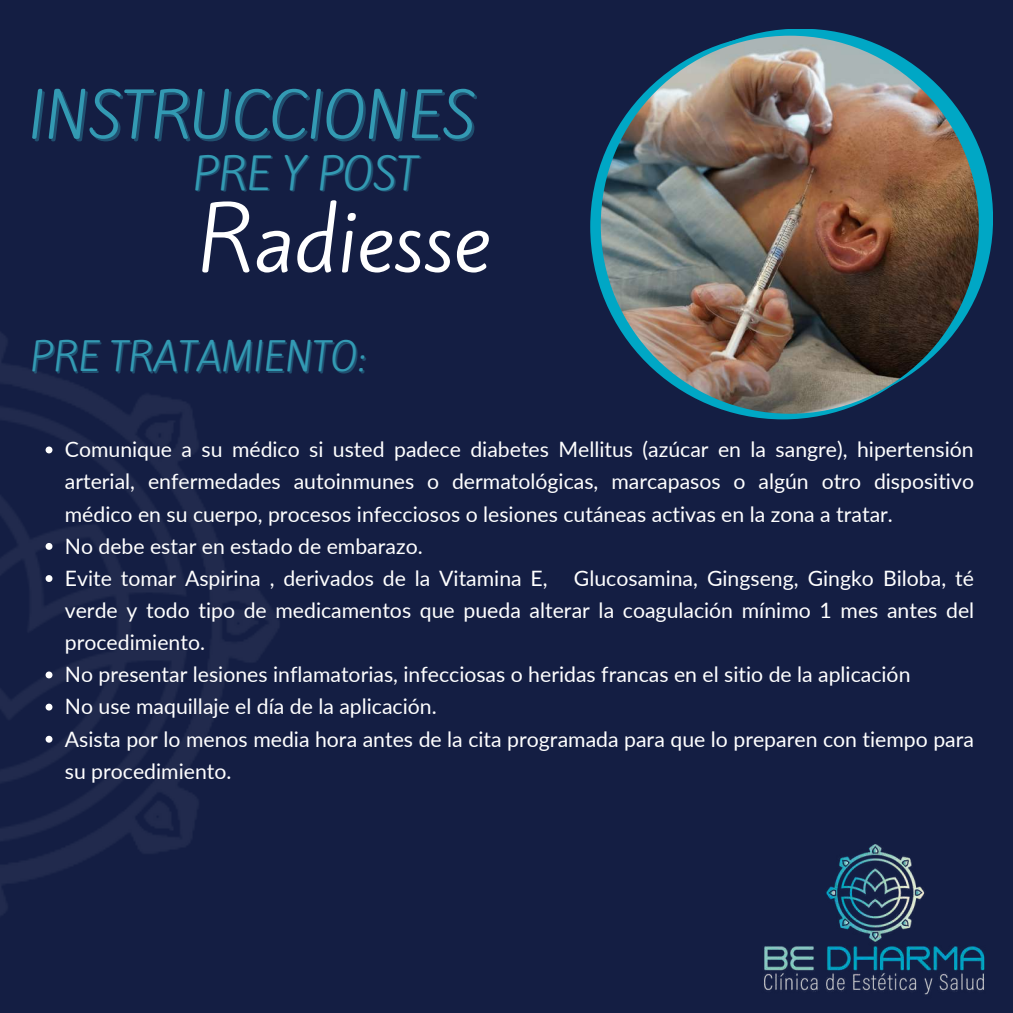
<style>
.page{position:relative;width:1013px;height:1013px;background:#fff}
.page>*{position:absolute;margin:0;border:0;box-sizing:border-box;transform-origin:0 0}
.t1{font:80.12px "Kite One";color:#fff}
.t2{font:56.5px "Kite One";color:#339ab3}
.t3{font:40.25px "Kite One";color:#339ab3}
.t4{font:35.75px "Kite One";color:#339ab3}
.t5{font:21.25px/32.1px "Lato";color:#fff}
</style>
<div class="page">
<div style="left:0;top:0;width:1012px;height:1012px;background:#141e43"></div>
<img style="left:0;top:333px;width:279px;height:582px">
<div style="left:590px;top:34px;width:385px;height:385px;background:#00a7c5;border-radius:50%"></div>
<div style="left:607px;top:29px;width:386px;height:379px;background:#00a7c5;border-radius:50%"></div>
<img style="left:601px;top:36px;width:377px;height:378px;border-radius:50%">
<img style="left:764px;top:844px;width:221px;height:151px">
<svg style="left:46px;top:446px;width:6px;height:7px"></svg>
<svg style="left:46px;top:543px;width:6px;height:7px"></svg>
<svg style="left:46px;top:575px;width:6px;height:7px"></svg>
<svg style="left:46px;top:671px;width:6px;height:7px"></svg>
<svg style="left:46px;top:703px;width:6px;height:7px"></svg>
<svg style="left:46px;top:735px;width:6px;height:7px"></svg>
<h2 class="t2" style="left:29px;top:76px;width:448px">INSTRUCCIONES</h2>
<h3 class="t3" style="left:193px;top:146px;width:226px">PRE Y POST</h3>
<h1 class="t1" style="left:198px;top:184px;width:293px">Radiesse</h1>
<h3 class="t4" style="left:31px;top:332px;width:336px">PRE TRATAMIENTO:</h3>
<p class="t5" style="left:65px;top:433px;width:911px">Comunique a su médico si usted padece diabetes Mellitus (azúcar en la sangre), hipertensión arterial, enfermedades autoinmunes o dermatológicas, marcapasos o algún otro dispositivo médico en su cuerpo, procesos infecciosos o lesiones cutáneas activas en la zona a tratar.<br>No debe estar en estado de embarazo.<br>Evite tomar Aspirina , derivados de la Vitamina E, Glucosamina, Gingseng, Gingko Biloba, té verde y todo tipo de medicamentos que pueda alterar la coagulación mínimo 1 mes antes del procedimiento.<br>No presentar lesiones inflamatorias, infecciosas o heridas francas en el sitio de la aplicación<br>No use maquillaje el día de la aplicación.<br>Asista por lo menos media hora antes de la cita programada para que lo preparen con tiempo para su procedimiento.</p>
</div>
